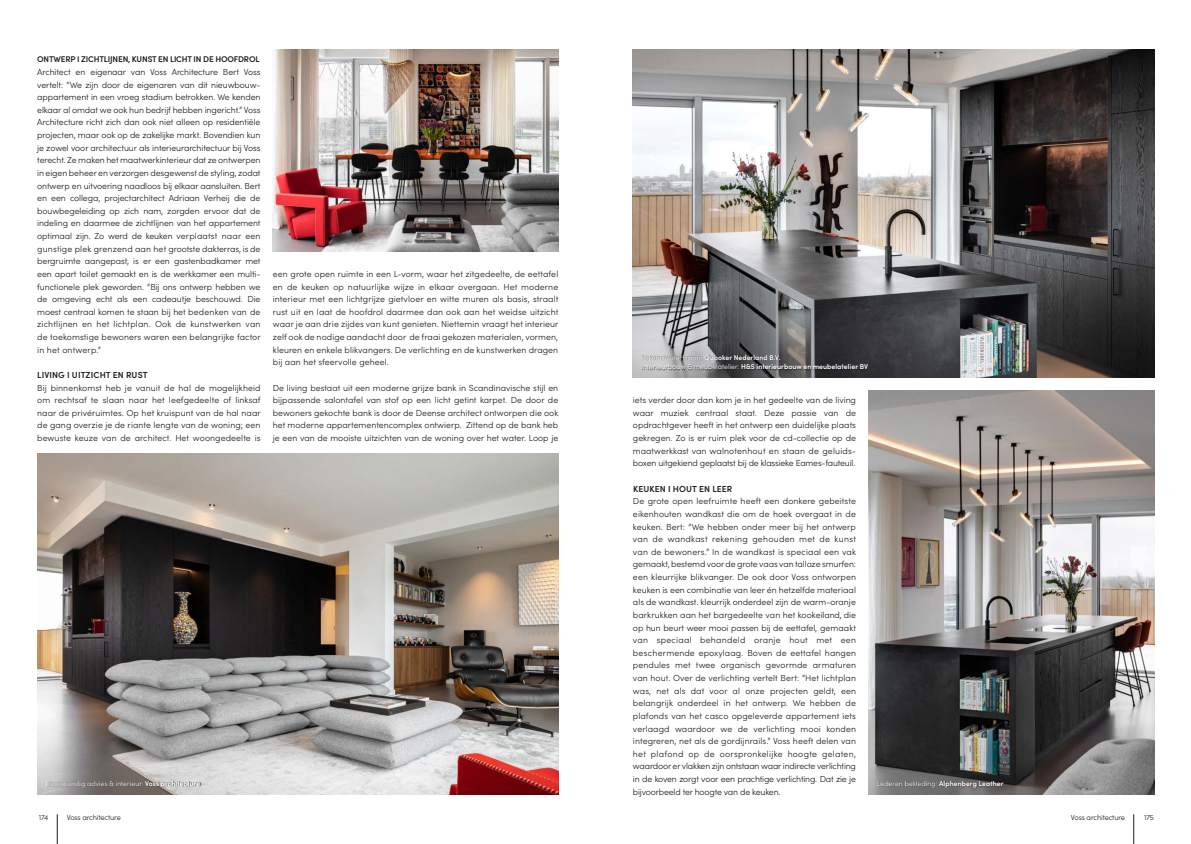
<style>
.page{position:relative;width:1191px;height:844px;background:#fff}
.page>*{position:absolute;margin:0;border:0;box-sizing:border-box;transform-origin:0 0}
.t1{font:300 8.75px/12.6px "Sofia Pro";color:#1d1d1b;text-align:justify}
.t2{font:600 8.75px "Sofia Pro";letter-spacing:.01em;color:#1d1d1b}
.t3{font:600 8.31px "Sofia Pro";letter-spacing:-.02em;color:#1d1d1b}
.t4{font:300 7.44px "Sofia Pro";letter-spacing:-.02em;color:#1d1d1b}
.t5{font:600 7px/9.6px "Sofia Pro";color:#fff}
.t6{font:300 7px "Sofia Pro";color:#fff}
.s1{font-weight:600}
.s2{font-weight:300}
</style>
<div class="page">
<svg style="left:57px;top:814px;width:1px;height:29px"></svg>
<img style="left:273px;top:50px;width:285px;height:201px">
<img style="left:37px;top:453px;width:521px;height:341px">
<div style="left:47px;top:780px;width:154px;height:8px;background:#1d1d1b;opacity:.7"></div>
<svg style="left:1133px;top:814px;width:1px;height:29px"></svg>
<img style="left:633px;top:50px;width:521px;height:328px">
<img style="left:868px;top:390px;width:286px;height:404px">
<div style="left:642px;top:355px;width:226px;height:15px;background:#1d1d1b;opacity:.7"></div>
<div style="left:878px;top:780px;width:126px;height:8px;background:#1d1d1b;opacity:.7"></div>
<p class="t3" style="left:37px;top:53px;width:224px">ONTWERP I ZICHTLIJNEN, KUNST EN LICHT IN DE HOOFDROL</p>
<p class="t1" style="left:37px;top:65px;width:225px">Architect en eigenaar van Voss Architecture Bert Voss vertelt: “We zijn door de eigenaren van dit nieuwbouw&shy;appartement in een vroeg stadium betrokken. We kenden elkaar al omdat we ook hun bedrijf hebben ingericht.” Voss Architecture richt zich dan ook niet alleen op residentiële projecten, maar ook op de zakelijke markt. Bovendien kun je zowel voor architectuur als interieurarchitectuur bij Voss terecht. Ze maken het maatwerkinterieur dat ze ontwerpen in eigen beheer en verzorgen desgewenst de styling, zodat ontwerp en uitvoering naadloos bij elkaar aansluiten. Bert en een collega, projectarchitect Adriaan Verheij die de bouwbegeleiding op zich nam, zorgden ervoor dat de indeling en daarmee de zichtlijnen van het appartement optimaal zijn. Zo werd de keuken verplaatst naar een gunstige plek grenzend aan het grootste dakterras, is de bergruimte aangepast, is er een gastenbadkamer met een apart toilet gemaakt en is de werkkamer een multi&shy;functionele plek geworden. “Bij ons ontwerp hebben we de omgeving echt als een cadeautje beschouwd. Die moest centraal komen te staan bij het bedenken van de zichtlijnen en het lichtplan. Ook de kunstwerken van de toekomstige bewoners waren een belangrijke factor in het ontwerp.”</p>
<p class="t2" style="left:37px;top:368px;width:112px">LIVING I UITZICHT EN RUST</p>
<p class="t1" style="left:37px;top:380px;width:225px">Bij binnenkomst heb je vanuit de hal de mogelijkheid om rechtsaf te slaan naar het leefgedeelte of linksaf naar de privéruimtes. Op het kruispunt van de hal naar de gang overzie je de riante lengte van de woning; een bewuste keuze van de architect. Het woongedeelte is</p>
<p class="t1" style="left:273px;top:267px;width:287px">een grote open ruimte in een L vorm, waar het zitgedeelte, de eettafel en de keuken op natuurlijke wijze in elkaar overgaan. Het moderne interieur met een lichtgrijze gietvloer en witte muren als basis, straalt rust uit en laat de hoofdrol daarmee dan ook aan het weidse uitzicht waar je aan drie zijdes van kunt genieten. Niettemin vraagt het interieur zelf ook de nodige aandacht door de fraai gekozen materialen, vormen, kleuren en enkele blikvangers. De verlichting en de kunstwerken dragen bij aan het sfeervolle geheel.</p>
<p class="t1" style="left:273px;top:380px;width:287px">De living bestaat uit een moderne grijze bank in Scandinavische stijl en bijpassende salontafel van stof op een licht getint karpet. De door de bewoners gekochte bank is door de Deense architect ontworpen die ook het moderne appartementencomplex ontwierp. Zittend op de bank heb je een van de mooiste uitzichten van de woning over het water. Loop je</p>
<p class="t6" style="left:46px;top:777px;width:156px">Bouwkundig advies &amp; interieur: <span class="s1">Voss architecture</span></p>
<p class="t4" style="left:39px;top:811px;width:11px">174</p>
<p class="t4" style="left:67px;top:811px;width:56px">Voss architecture</p>
<p class="t5" style="left:641px;top:352px;width:228px"><span class="s2">Kokendwaterkraan:</span> Quooker Nederland B.V.<br><span class="s2">Interieurbouw &amp; meubelatelier:</span> H&amp;S interieurbouw en meubelatelier BV</p>
<p class="t1" style="left:633px;top:393px;width:224px">iets verder door dan kom je in het gedeelte van de living waar muziek centraal staat. Deze passie van de opdrachtgever heeft in het ontwerp een duidelijke plaats gekregen. Zo is er ruim plek voor de cd-collectie op de maatwerkkast van walnotenhout en staan de geluids&shy;boxen uitgekiend geplaatst bij de klassieke Eames-fauteuil.</p>
<p class="t2" style="left:633px;top:482px;width:101px">KEUKEN I HOUT EN LEER</p>
<p class="t1" style="left:633px;top:494px;width:225px">De grote open leefruimte heeft een donkere gebeitste eikenhouten wandkast die om de hoek overgaat in de keuken. Bert: “We hebben onder meer bij het ontwerp van de wandkast rekening gehouden met de kunst van de bewoners.” In de wandkast is speciaal een vak gemaakt, bestemd voor de grote vaas van talloze smurfen: een kleurrijke blikvanger. De ook door Voss ontworpen keuken is een combinatie van leer én hetzelfde materiaal als de wandkast. kleurrijk onderdeel zijn de warm-oranje barkrukken aan het bargedeelte van het kookeiland, die op hun beurt weer mooi passen bij de eettafel, gemaakt van speciaal behandeld oranje hout met een beschermende epoxylaag. Boven de eettafel hangen pendules met twee organisch gevormde armaturen van hout. Over de verlichting vertelt Bert: “Het lichtplan was, net als dat voor al onze projecten geldt, een belangrijk onderdeel in het ontwerp. We hebben de plafonds van het casco opgeleverde appartement iets verlaagd waardoor we de verlichting mooi konden integreren, net als de gordijnrails.” Voss heeft delen van het plafond op de oorspronkelijke hoogte gelaten, waardoor er vlakken zijn ontstaan waar indirecte verlichting in de koven zorgt voor een prachtige verlichting. Dat zie je bijvoorbeeld ter hoogte van de keuken.</p>
<p class="t6" style="left:877px;top:777px;width:128px">Lederen bekleding: <span class="s1">Alphenberg Leather</span></p>
<p class="t4" style="left:1071px;top:811px;width:56px">Voss architecture</p>
<p class="t4" style="left:1144px;top:811px;width:11px">175</p>
</div>
